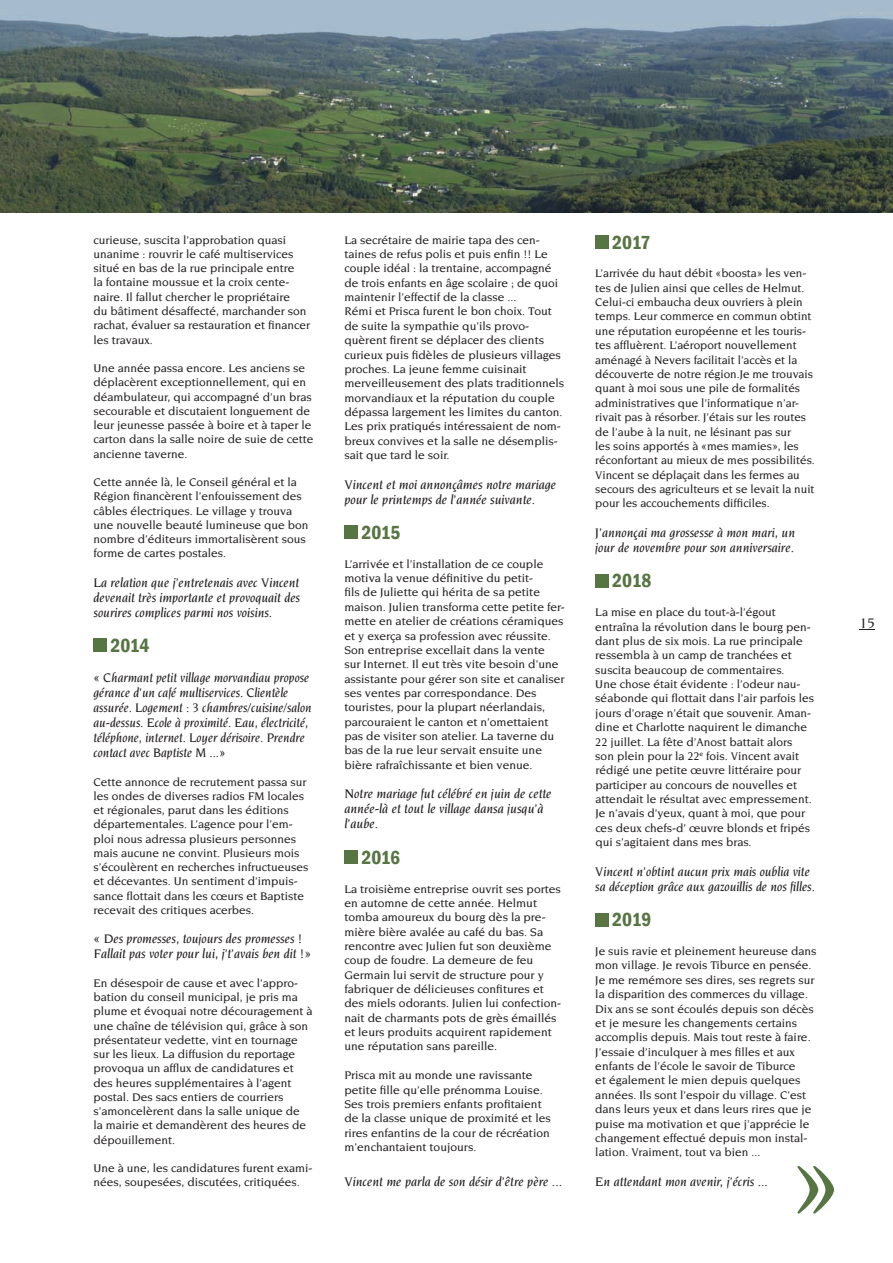
<style>
.page{position:relative;width:893px;height:1263px;background:#fff}
.page>*{position:absolute;margin:0;border:0;box-sizing:border-box;transform-origin:0 0}
.t1{font:500 108px "Novarese Std";color:#577543}
.t2{font:600 condensed 19.5px "Franklin Gothic";letter-spacing:-.015em;color:#577543}
.t3{font:500 15px "Novarese Std";color:#231f20}
.t4{font:italic 500 13.5px/15.1px "Novarese Std";color:#231f20}
.t5{font:italic 500 13.5px/15px "Novarese Std";color:#231f20;scale:.96 1}
.t6{font:500 12px/14.4px "Novarese Std";color:#231f20}
</style>
<div class="page">
<svg style="left:860px;top:629px;width:15px;height:1px"></svg>
<div style="left:94px;top:639px;width:13px;height:13px;background:#577543"></div>
<div style="left:344px;top:526px;width:14px;height:13px;background:#577543"></div>
<div style="left:344px;top:850px;width:14px;height:14px;background:#577543"></div>
<div style="left:595px;top:235px;width:14px;height:14px;background:#577543"></div>
<div style="left:595px;top:574px;width:14px;height:13px;background:#577543"></div>
<div style="left:595px;top:913px;width:14px;height:13px;background:#577543"></div>
<img style="left:0;top:0;width:893px;height:213px">
<p class="t6" style="left:94px;top:233px;width:218px">curieuse, suscita l’approbation quasi unanime : rouvrir le café multiservices situé en bas de la rue principale entre<br>la fontaine moussue et la croix cente&shy;naire. Il fallut chercher le propriétaire<br>du bâtiment désaffecté, marchander son rachat, évaluer sa restauration et financer les travaux.</p>
<p class="t6" style="left:94px;top:361px;width:222px">Une année passa encore. Les anciens se déplacèrent exceptionnellement, qui en déambulateur, qui accompagné d’un bras secourable et discutaient longuement de leur jeunesse passée à boire et à taper le carton dans la salle noire de suie de cette ancienne taverne.</p>
<p class="t6" style="left:94px;top:475px;width:217px">Cette année là, le Conseil général et la Région financèrent l’enfouissement des câbles électriques. Le village y trouva une nouvelle beauté lumineuse que bon nombre d’éditeurs immortalisèrent sous forme de cartes postales.</p>
<p class="t4" style="left:94px;top:575px;width:208px;text-align:justify">La relation que j’entretenais avec Vincent devenait très importante et provoquait des sourires complices parmi nos voisins.</p>
<h2 class="t2" style="left:111px;top:632px;width:40px">2014</h2>
<p class="t5" style="left:94px;top:670px;width:229px">« Charmant petit village morvandiau propose gérance d’un café multiservices. Clientèle assurée. Logement : 3 chambres/cuisine/salon au-dessus. Ecole à proximité. Eau, électricité, téléphone, internet. Loyer dérisoire. Prendre contact avec Baptiste M ...»</p>
<p class="t6" style="left:94px;top:774px;width:217px">Cette annonce de recrutement passa sur les ondes de diverses radios FM locales et régionales, parut dans les éditions départementales. L’agence pour l’em&shy;ploi nous adressa plusieurs personnes mais aucune ne convint. Plusieurs mois s’écoulèrent en recherches infructueuses et décevantes. Un sentiment d’impuis&shy;sance flottait dans les cœurs et Baptiste recevait des critiques acerbes.</p>
<p class="t4" style="left:94px;top:931px;width:219px">« Des promesses, toujours des promesses !<br>Fallait pas voter pour lui, j’t’avais ben dit !»</p>
<p class="t6" style="left:94px;top:976px;width:221px">En désespoir de cause et avec l’appro&shy;bation du conseil municipal, je pris ma plume et évoquai notre découragement à une chaîne de télévision qui, grâce à son présentateur vedette, vint en tournage sur les lieux. La diffusion du reportage provoqua un afflux de candidatures et des heures supplémentaires à l’agent postal. Des sacs entiers de courriers s’amoncelèrent dans la salle unique de<br>la mairie et demandèrent des heures de dépouillement.</p>
<p class="t6" style="left:94px;top:1161px;width:221px">Une à une, les candidatures furent exami&shy;nées, soupesées, discutées, critiquées.</p>
<p class="t6" style="left:344px;top:232px;width:221px">La secrétaire de mairie tapa des cen&shy;taines de refus polis et puis enfin !! Le couple idéal : la trentaine, accompagné de trois enfants en âge scolaire ; de quoi maintenir l’effectif de la classe ...<br>Rémi et Prisca furent le bon choix. Tout de suite la sympathie qu’ils provo&shy;quèrent firent se déplacer des clients curieux puis fidèles de plusieurs villages proches. La jeune femme cuisinait merveilleusement des plats traditionnels morvandiaux et la réputation du couple dépassa largement les limites du canton.<br>Les prix pratiqués intéressaient de nom&shy;breux convives et la salle ne désemplis&shy;sait que tard le soir.</p>
<p class="t4" style="left:344px;top:476px;width:213px">Vincent et moi annonçâmes notre mariage pour le printemps de l’année suivante.</p>
<h2 class="t2" style="left:361px;top:519px;width:41px">2015</h2>
<p class="t6" style="left:344px;top:557px;width:222px">L’arrivée et l’installation de ce couple motiva la venue définitive du petit-<br>fils de Juliette qui hérita de sa petite maison. Julien transforma cette petite fer&shy;mette en atelier de créations céramiques et y exerça sa profession avec réussite.<br>Son entreprise excellait dans la vente<br>sur Internet. Il eut très vite besoin d’une assistante pour gérer son site et canaliser ses ventes par correspondance. Des touristes, pour la plupart néerlandais, parcouraient le canton et n’omettaient pas de visiter son atelier. La taverne du bas de la rue leur servait ensuite une bière rafraîchissante et bien venue.</p>
<p class="t4" style="left:344px;top:786px;width:209px">Notre mariage fut célébré en juin de cette année-là et tout le village dansa jusqu’à l’aube.</p>
<h2 class="t2" style="left:361px;top:844px;width:40px">2016</h2>
<p class="t6" style="left:344px;top:881px;width:218px">La troisième entreprise ouvrit ses portes en automne de cette année. Helmut tomba amoureux du bourg dès la pre&shy;mière bière avalée au café du bas. Sa rencontre avec Julien fut son deuxième coup de foudre. La demeure de feu Germain lui servit de structure pour y fabriquer de délicieuses confitures et des miels odorants. Julien lui confection&shy;nait de charmants pots de grès émaillés et leurs produits acquirent rapidement une réputation sans pareille.</p>
<p class="t6" style="left:344px;top:1068px;width:208px">Prisca mit au monde une ravissante petite fille qu’elle prénomma Louise.<br>Ses trois premiers enfants profitaient de la classe unique de proximité et les rires enfantins de la cour de récréation m’enchantaient toujours.</p>
<p class="t4" style="left:344px;top:1174px;width:219px">Vincent me parla de son désir d’être père ...</p>
<h2 class="t2" style="left:612px;top:229px;width:40px">2017</h2>
<p class="t6" style="left:595px;top:266px;width:221px">L’arrivée du haut débit «boosta» les ven&shy;tes de Julien ainsi que celles de Helmut.<br>Celui-ci embaucha deux ouvriers à plein temps. Leur commerce en commun obtint une réputation européenne et les touris&shy;tes affluèrent. L’aéroport nouvellement aménagé à Nevers facilitait l’accès et la découverte de notre région.Je me trouvais quant à moi sous une pile de formalités administratives que l’informatique n’ar&shy;rivait pas à résorber. J’étais sur les routes de l’aube à la nuit, ne lésinant pas sur<br>les soins apportés à «mes mamies», les réconfortant au mieux de mes possibilités.<br>Vincent se déplaçait dans les fermes au secours des agriculteurs et se levait la nuit pour les accouchements difficiles.</p>
<p class="t4" style="left:595px;top:525px;width:201px">J’annonçai ma grossesse à mon mari, un jour de novembre pour son anniversaire.</p>
<h2 class="t2" style="left:612px;top:568px;width:41px">2018</h2>
<p class="t6" style="left:595px;top:605px;width:220px">La mise en place du tout-à-l’égout entraîna la révolution dans le bourg pen&shy;dant plus de six mois. La rue principale ressembla à un camp de tranchées et suscita beaucoup de commentaires.<br>Une chose était évidente : l’odeur nau&shy;séabonde qui flottait dans l’air parfois les jours d’orage n’était que souvenir. Aman&shy;dine et Charlotte naquirent le dimanche 22 juillet. La fête d’Anost battait alors son plein pour la 22<sup>e</sup> fois. Vincent avait rédigé une petite œuvre littéraire pour participer au concours de nouvelles et attendait le résultat avec empressement.<br>Je n’avais d’yeux, quant à moi, que pour ces deux chefs-d’ œuvre blonds et fripés qui s’agitaient dans mes bras.</p>
<p class="t4" style="left:595px;top:864px;width:221px">Vincent n’obtint aucun prix mais oublia vite sa déception grâce aux gazouillis de nos filles.</p>
<h2 class="t2" style="left:612px;top:907px;width:41px">2019</h2>
<p class="t6" style="left:595px;top:944px;width:223px">Je suis ravie et pleinement heureuse dans mon village. Je revois Tiburce en pensée.<br>Je me remémore ses dires, ses regrets sur la disparition des commerces du village.<br>Dix ans se sont écoulés depuis son décès et je mesure les changements certains accomplis depuis. Mais tout reste à faire.<br>J’essaie d’inculquer à mes filles et aux enfants de l’école le savoir de Tiburce<br>et également le mien depuis quelques années. Ils sont l’espoir du village. C’est dans leurs yeux et dans leurs rires que je puise ma motivation et que j’apprécie le changement effectué depuis mon instal&shy;lation. Vraiment, tout va bien ...</p>
<p class="t4" style="left:595px;top:1174px;width:174px">En attendant mon avenir, j’écris ...</p>
<h1 class="t1" style="left:789px;top:1122px;width:55px">»</h1>
<p class="t3" style="left:860px;top:614px;width:16px">15</p>
</div>
